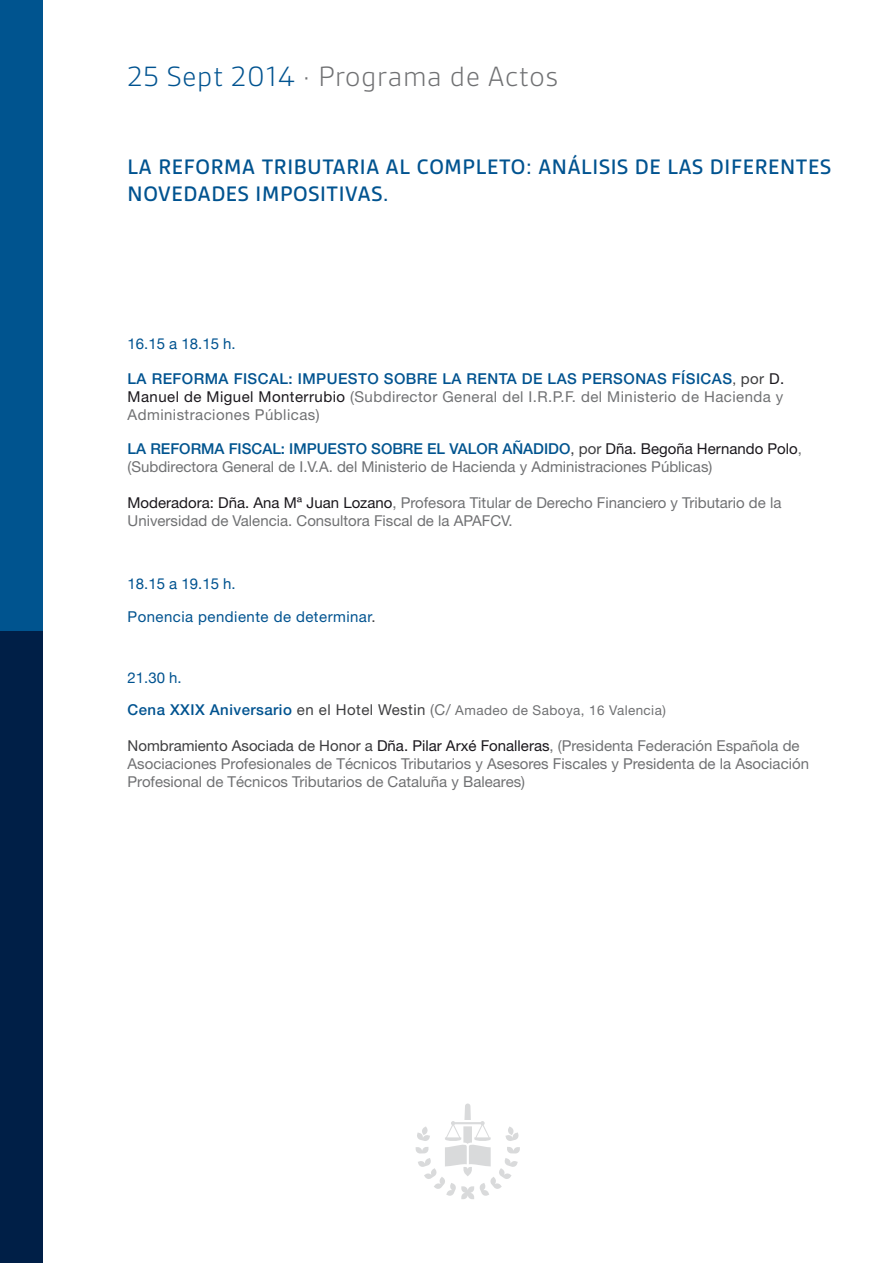
<style>
.page{position:relative;width:893px;height:1263px;background:#fff}
.page>*{position:absolute;margin:0;border:0;box-sizing:border-box;transform-origin:0 0}
.t1{font:300 30px "Gesta";letter-spacing:.03em;color:#707173}
.t2{font:500 22.5px/27px "Gesta";letter-spacing:.03em;color:#005390}
.t3{font:15px/18px "Helvetica Neue";color:#707173}
.t4{font:15px "Helvetica Neue";color:#005390}
.t5{font:15px "Helvetica Neue";letter-spacing:.03em;color:#005390}
.t6{font:13.5px "Helvetica Neue";letter-spacing:.03em;color:#707173}
.s1{color:#005390}
.s2{font-weight:500;color:#005390}
.s3{font-size:13.5px;color:#3e3e40}
.s4{color:#3e3e40}
.s5{color:#1a171c}
.s6{font-weight:500;color:#00548f}
.s7{font-weight:500;font-size:15px;color:#005390}
.s8{font-size:15px;color:#3e3e40}
.s9{font-size:15px}
</style>
<div class="page">
<div style="left:0;top:0;width:43px;height:631px;background:#00548f"></div>
<div style="left:0;top:631px;width:43px;height:632px;background:#001f47"></div>
<svg style="left:416px;top:1103px;width:104px;height:96px"></svg>
<p class="t1" style="left:128px;top:60px;width:432px"><span class="s1">25 Sept 2014</span> · Programa de Actos</p>
<p class="t2" style="left:128px;top:153px;width:705px">LA REFORMA TRIBUTARIA AL COMPLETO: ANÁLISIS DE LAS DIFERENTES<br>NOVEDADES IMPOSITIVAS.</p>
<p class="t4" style="left:128px;top:333px;width:110px">16.15 a 18.15 h.</p>
<p class="t3" style="left:128px;top:369px;width:658px;text-align:justify"><span class="s2">LA REFORMA FISCAL: IMPUESTO SOBRE LA RENTA DE LAS PERSONAS FÍSICAS</span><span class="s3">,</span> <span class="s4">por</span> <span class="s5">D.<br>Manuel de Miguel Monterrubio</span> (Subdirector General del I.R.P.F. del Ministerio de Hacienda y Administraciones Públicas)</p>
<p class="t3" style="left:128px;top:439px;width:676px"><span class="s6">LA REFORMA FISCAL: IMPUESTO SOBRE EL VALOR AÑADIDO</span><span class="s4">, por</span> <span class="s5">Dña. Begoña Hernando Polo</span>, (Subdirectora General de I.V.A. del Ministerio de Hacienda y Administraciones Públicas)</p>
<p class="t3" style="left:128px;top:493px;width:655px"><span class="s5">Moderadora: Dña. Ana Mª Juan Lozano</span>, Profesora Titular de Derecho Financiero y Tributario de la<br>Universidad de Valencia. Consultora Fiscal de la APAFCV.</p>
<p class="t4" style="left:128px;top:573px;width:110px">18.15 a 19.15 h.</p>
<p class="t5" style="left:128px;top:607px;width:250px">Ponencia pendiente de determinar<span class="s4">.</span></p>
<p class="t4" style="left:128px;top:667px;width:56px">21.30 h.</p>
<p class="t6" style="left:128px;top:702px;width:540px"><span class="s7">Cena XXIX Aniversario</span> <span class="s8">en el Hotel Westin</span> <span class="s9">(C/</span> Amadeo de Saboya, 16 Valencia)</p>
<p class="t3" style="left:128px;top:737px;width:683px"><span class="s4">Nombramiento Asociada de Honor a</span> <span class="s5">Dña. Pilar Arxé Fonalleras</span>, (Presidenta Federación Española de<br>Asociaciones Profesionales de Técnicos Tributarios y Asesores Fiscales y Presidenta de la Asociación<br>Profesional de Técnicos Tributarios de Cataluña y Baleares)</p>
</div>
